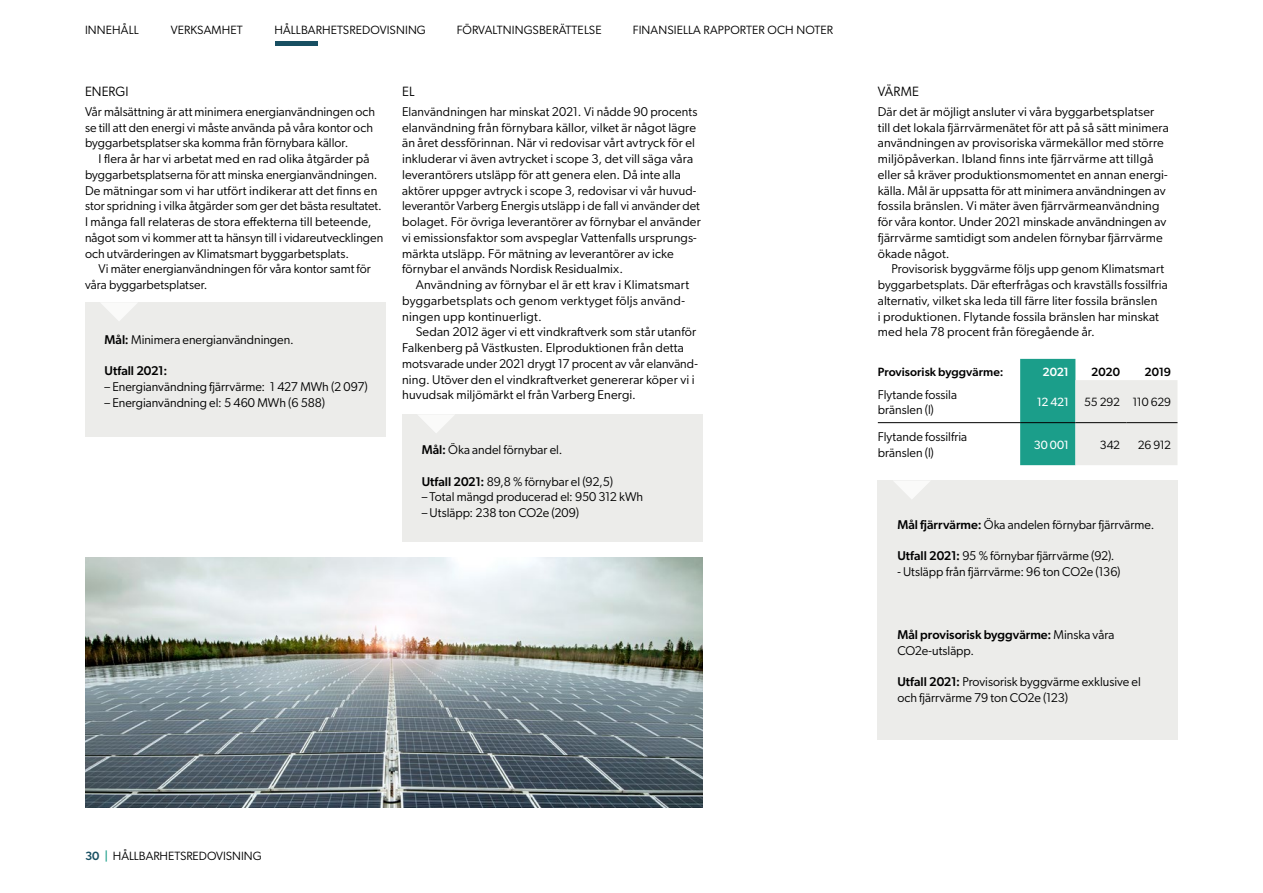
<style>
.page{position:relative;width:1263px;height:893px;background:#fff}
.page>*{position:absolute;margin:0;border:0;box-sizing:border-box;transform-origin:0 0}
.t1{font:13.5px "Gibson";letter-spacing:.01em;color:#000}
.t2{font:12.75px/15.8px "Gibson";letter-spacing:.01em;color:#000}
.t3{font:500 12.75px/15.8px "Gibson";color:#000}
.t4{font:12px "Gibson";letter-spacing:.01em;color:#000}
.t5{font:500 12px "Gibson";color:#000}
.t6{font:12px "Gibson";letter-spacing:-.02em;color:#000}
.t7{font:12px "Gibson";letter-spacing:-.035em;color:#fff}
.t8{font:500 12px "Gibson";color:#fff}
.s1{font-weight:500}
.s2{font-weight:400}
.s3{font-weight:500;color:#184f62}
.s4{font-weight:500;color:#1b9e8a}
</style>
<div class="page">
<div style="left:878px;top:480px;width:300px;height:260px;background:#ececea"></div>
<svg style="left:894px;top:481px;width:36px;height:18px"></svg>
<div style="left:85px;top:302px;width:300px;height:135px;background:#ececea"></div>
<div style="left:402px;top:414px;width:300px;height:128px;background:#ececea"></div>
<svg style="left:1020px;top:359px;width:157px;height:106px;background:#a4d2ca"></svg>
<hr style="left:878px;top:422px;width:142px;height:1px;background:#000">
<hr style="left:1020px;top:422px;width:55px;height:1px;background:#000">
<hr style="left:1075px;top:422px;width:51px;height:1px;background:#000">
<hr style="left:1126px;top:422px;width:51px;height:1px;background:#000">
<img style="left:85px;top:558px;width:617px;height:250px">
<svg style="left:101px;top:303px;width:36px;height:18px"></svg>
<svg style="left:418px;top:415px;width:36px;height:18px"></svg>
<hr style="left:275px;top:41px;width:43px;height:4px;background:#184f62">
<p class="t4" style="left:85px;top:23px;width:55px">INNEHÅLL</p>
<p class="t4" style="left:171px;top:23px;width:73px">VERKSAMHET</p>
<p class="t4" style="left:274px;top:23px;width:153px">HÅLLBARHETSREDOVISNING</p>
<p class="t4" style="left:457px;top:23px;width:146px">FÖRVALTNINGSBERÄTTELSE</p>
<p class="t4" style="left:633px;top:23px;width:202px">FINANSIELLA RAPPORTER OCH NOTER</p>
<p class="t1" style="left:85px;top:83px;width:45px">ENERGI</p>
<p class="t2" style="left:85px;top:103px;width:292px">Vår målsättning är att minimera energianvändningen och se till att den energi vi måste använda på våra kontor och byggarbetsplatser ska komma från förnybara källor.</p>
<p class="t2" style="left:85px;top:151px;width:300px;text-indent:14px">I flera år har vi arbetat med en rad olika åtgärder på byggarbetsplatserna för att minska energianvändningen.<br>De mätningar som vi har utfört indikerar att det finns en stor spridning i vilka åtgärder som ger det bästa resultatet.<br>I många fall relateras de stora effekterna till beteende, något som vi kommer att ta hänsyn till i vidareutvecklingen och utvärderingen av Klimatsmart byggarbetsplats.</p>
<p class="t2" style="left:85px;top:261px;width:287px;text-indent:13px">Vi mäter energianvändningen för våra kontor samt för våra byggarbetsplatser.</p>
<p class="t2" style="left:105px;top:331px;width:191px"><span class="s1">Mål:</span> Minimera energianvändningen.</p>
<p class="t3" style="left:105px;top:363px;width:64px">Utfall 2021:</p>
<p class="t2" style="left:105px;top:379px;width:265px">– Energianvändning fjärrvärme: 1 427 MWh (2 097)</p>
<p class="t2" style="left:105px;top:394px;width:222px">– Energianvändning el: 5 460 MWh (6 588)</p>
<p class="t1" style="left:402px;top:83px;width:14px">EL</p>
<p class="t2" style="left:402px;top:103px;width:300px">Elanvändningen har minskat 2021. Vi nådde 90 procents elanvändning från förnybara källor, vilket är något lägre än året dessförinnan. När vi redovisar vårt avtryck för el inkluderar vi även avtrycket i scope 3, det vill säga våra leverantörers utsläpp för att genera elen. Då inte alla aktörer uppger avtryck i scope 3, redovisar vi vår huvud&shy;leverantör Varberg Energis utsläpp i de fall vi använder det bolaget. För övriga leverantörer av förnybar el använder vi emissionsfaktor som avspeglar Vattenfalls ursprungs&shy;märkta utsläpp. För mätning av leverantörer av icke förnybar el används Nordisk Residualmix.</p>
<p class="t2" style="left:402px;top:277px;width:289px;text-indent:14px">Användning av förnybar el är ett krav i Klimatsmart byggarbetsplats och genom verktyget följs använd&shy;ningen upp kontinuerligt.</p>
<p class="t2" style="left:402px;top:324px;width:297px;text-indent:14px">Sedan 2012 äger vi ett vindkraftverk som står utanför Falkenberg på Västkusten. Elproduktionen från detta motsvarade under 2021 drygt 17 procent av vår elanvänd&shy;ning. Utöver den el vindkraftverket genererar köper vi i huvudsak miljömärkt el från Varberg Energi.</p>
<p class="t2" style="left:422px;top:442px;width:142px"><span class="s1">Mål:</span> Öka andel förnybar el.</p>
<p class="t2" style="left:422px;top:473px;width:193px"><span class="s1">Utfall 2021:</span> 89,8 % förnybar el (92,5)</p>
<p class="t2" style="left:422px;top:489px;width:223px">– Total mängd producerad el: 950 312 kWh</p>
<p class="t2" style="left:422px;top:505px;width:159px">– Utsläpp: 238 ton CO2e (209)</p>
<p class="t1" style="left:878px;top:83px;width:43px">VÄRME</p>
<p class="t2" style="left:878px;top:103px;width:293px">Där det är möjligt ansluter vi våra byggarbetsplatser till det lokala fjärrvärmenätet för att på så sätt minimera användningen av provisoriska värmekällor med större miljöpåverkan. Ibland finns inte fjärrvärme att tillgå eller så kräver produktionsmomentet en annan energi&shy;källa. Mål är uppsatta för att minimera användningen av fossila bränslen. Vi mäter även fjärrvärmeanvändning för våra kontor. Under 2021 minskade användningen av fjärrvärme samtidigt som andelen förnybar fjärrvärme ökade något.</p>
<p class="t2" style="left:878px;top:261px;width:291px;text-indent:13px">Provisorisk byggvärme följs upp genom Klimatsmart byggarbetsplats. Där efterfrågas och kravställs fossilfria alternativ, vilket ska leda till färre liter fossila bränslen<br>i produktionen. Flytande fossila bränslen har minskat med hela 78 procent från föregående år.</p>
<p class="t5" style="left:878px;top:365px;width:127px">Provisorisk byggvärme:</p>
<p class="t8" style="left:1042px;top:365px;width:28px">2021</p>
<p class="t5" style="left:1091px;top:365px;width:30px">2020</p>
<p class="t5" style="left:1144px;top:365px;width:28px">2019</p>
<p class="t2" style="left:878px;top:386px;width:81px">Flytande fossila bränslen (l)</p>
<p class="t7" style="left:1037px;top:395px;width:34px">12 421</p>
<p class="t6" style="left:1084px;top:395px;width:89px">55 292 110 629</p>
<p class="t2" style="left:878px;top:429px;width:91px">Flytande fossilfria bränslen (l)</p>
<p class="t7" style="left:1034px;top:437px;width:37px">30 001</p>
<p class="t4" style="left:1100px;top:437px;width:22px">342</p>
<p class="t4" style="left:1138px;top:437px;width:35px">26 912</p>
<p class="t2" style="left:897px;top:516px;width:259px"><span class="s1">Mål fjärrvärme:</span> Öka andelen förnybar fjärrvärme.</p>
<p class="t2" style="left:897px;top:548px;width:219px"><span class="s1">Utfall 2021:</span> 95 % förnybar fjärrvärme (92).</p>
<p class="t2" style="left:897px;top:564px;width:225px">- Utsläpp från fjärrvärme: 96 ton CO2e (136)</p>
<p class="t3" style="left:897px;top:627px;width:219px">Mål provisorisk byggvärme: <span class="s2">Minska våra<br>CO2e-utsläpp.</span></p>
<p class="t2" style="left:897px;top:674px;width:245px"><span class="s1">Utfall 2021:</span> Provisorisk byggvärme exklusive el och fjärrvärme 79 ton CO2e (123)</p>
<p class="t4" style="left:85px;top:849px;width:178px"><span class="s3">30</span> <span class="s4">|</span> HÅLLBARHETSREDOVISNING</p>
</div>
